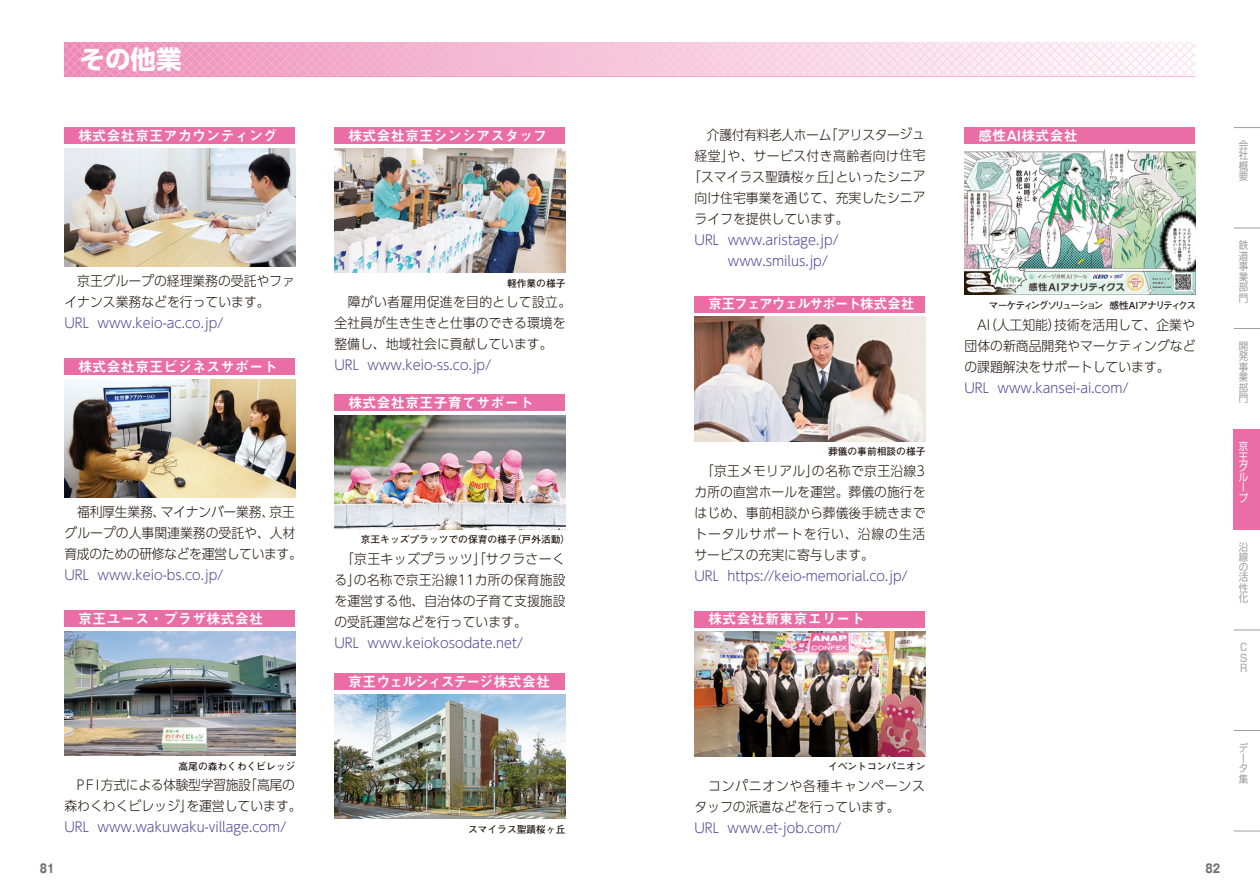
<style>
.page{position:relative;width:1260px;height:894px;background:#fff}
.page>*{position:absolute;margin:0;border:0;box-sizing:border-box;transform-origin:0 0}
.t1{font:700 25.5px "UD Shin Go Pr 6 N";color:#fff}
.t2{font:14.25px "Midashi Go Pr 6 N MB31";color:#fff}
.t3{font:14.25px "Midashi Go Pr 6 N MB31";letter-spacing:-.1em;color:#fff}
.t4{font:300 13.5px/21px "UD Shin Go Pr 6 N";color:#231916;text-align:justify;scale:.95 1}
.t5{font:300 13.5px/21px "UD Shin Go Pr 6 N";color:#4d4398;scale:.95 1}
.t6{font:300 13.5px/21px "UD Shin Go Pr 6 N";letter-spacing:-.02em;color:#231916;scale:.95 1}
.t7{font:300 13.5px/21px "UD Shin Go Pr 6 N";letter-spacing:.06em;color:#231916;scale:.95 1}
.t8{font:300 13.5px "UD Shin Go Pr 6 N";letter-spacing:-.035em;color:#231916;scale:.95 1}
.t9{font:300 13.5px "UD Shin Go Pr 6 N";letter-spacing:.035em;color:#231916;scale:.95 1}
.t10{font:700 12px "Gothic MB101 Pr 6 N";color:#717171;scale:.8 1}
.t11{font:10.5px/10.5px "Shin Go Pr 6 Regular 90 pv RKSJ V";color:#9f9fa0;text-align:justify;scale:.9 1}
.t12{font:10.5px/10.4px "Shin Go Pr 6 Regular 90 pv RKSJ V";color:#fff;scale:.9 1}
.t13{font:700 9.75px "Futo Go B101 Pr 6 N";color:#231916}
.t14{font:700 9.75px "Futo Go B101 Pr 6 N";letter-spacing:-.16em;color:#231916}
</style>
<div class="page">
<div style="left:1234px;top:429px;width:26px;height:101px;background:#eb6da5"></div>
<svg style="left:1234px;top:730px;width:26px;height:1px"></svg>
<svg style="left:1234px;top:630px;width:26px;height:1px"></svg>
<svg style="left:1234px;top:228px;width:26px;height:1px"></svg>
<svg style="left:1234px;top:127px;width:26px;height:1px"></svg>
<svg style="left:1234px;top:328px;width:26px;height:1px"></svg>
<svg style="left:1234px;top:831px;width:26px;height:1px"></svg>
<img style="left:694px;top:632px;width:232px;height:124px">
<div style="left:694px;top:611px;width:232px;height:16px;background:#eb6da5"></div>
<img style="left:964px;top:149px;width:232px;height:146px">
<div style="left:964px;top:128px;width:232px;height:16px;background:#eb6da5"></div>
<img style="left:334px;top:416px;width:232px;height:114px">
<div style="left:334px;top:394px;width:232px;height:17px;background:#eb6da5"></div>
<img style="left:694px;top:317px;width:232px;height:124px">
<div style="left:694px;top:296px;width:232px;height:16px;background:#eb6da5"></div>
<img style="left:334px;top:694px;width:232px;height:125px">
<div style="left:334px;top:674px;width:232px;height:16px;background:#eb6da5"></div>
<img style="left:334px;top:148px;width:232px;height:125px">
<div style="left:334px;top:128px;width:232px;height:16px;background:#eb6da5"></div>
<svg style="left:64px;top:42px;width:1132px;height:35px;background:#f6c5da"></svg>
<img style="left:64px;top:148px;width:232px;height:119px">
<div style="left:64px;top:128px;width:232px;height:16px;background:#eb6da5"></div>
<img style="left:64px;top:380px;width:232px;height:118px">
<div style="left:64px;top:358px;width:232px;height:17px;background:#eb6da5"></div>
<img style="left:64px;top:632px;width:232px;height:124px">
<div style="left:64px;top:610px;width:232px;height:17px;background:#eb6da5"></div>
<h1 class="t1" style="left:80px;top:50px;width:103px">その他業</h1>
<p class="t2" style="left:78px;top:130px;width:201px">株式会社京王アカウンティング</p>
<p class="t4" style="left:65px;top:273px;width:244px">　京王グループの経理業務の受託やファイナンス業務などを行っています。</p>
<p class="t5" style="left:65px;top:315px;width:169px">URL www.keio-ac.co.jp/</p>
<p class="t2" style="left:78px;top:361px;width:201px">株式会社京王ビジネスサポート</p>
<p class="t6" style="left:65px;top:504px;width:251px">　福利厚生業務、マイナンバー業務、京王グループの人事関連業務の受託や、人材育成のための研修などを運営しています。</p>
<p class="t5" style="left:65px;top:567px;width:169px">URL www.keio-bs.co.jp/</p>
<p class="t2" style="left:78px;top:613px;width:187px">京王ユース・プラザ株式会社</p>
<p class="t2" style="left:348px;top:130px;width:201px">株式会社京王シンシアスタッフ</p>
<p class="t8" style="left:695px;top:129px;width:244px">　介護付有料老人ホーム「アリスタージュ</p>
<p class="t9" style="left:695px;top:150px;width:245px">経堂」や、サービス付き高齢者向け住宅</p>
<p class="t4" style="left:688px;top:168px;width:251px">「スマイラス聖蹟桜ヶ丘」といったシニア</p>
<p class="t4" style="left:695px;top:189px;width:245px">向け住宅事業を通じて、充実したシニア</p>
<p class="t4" style="left:695px;top:210px;width:164px">ライフを提供しています。</p>
<p class="t5" style="left:695px;top:231px;width:154px">URL www.aristage.jp/　　 www.smilus.jp/</p>
<p class="t13" style="left:507px;top:279px;width:60px">軽作業の様子</p>
<p class="t4" style="left:335px;top:294px;width:251px;text-align:left">　障がい者雇用促進を目的として設立。全社員が生き生きと仕事のできる環境を整備し、地域社会に貢献しています。</p>
<p class="t5" style="left:335px;top:357px;width:167px">URL www.keio-ss.co.jp/</p>
<p class="t2" style="left:348px;top:397px;width:187px">株式会社京王子育てサポート</p>
<p class="t13" style="left:361px;top:536px;width:211px">京王キッズプラッツでの保育の様子（戸外活動）</p>
<p class="t4" style="left:335px;top:550px;width:245px;text-indent:7px">「京王キッズプラッツ」「サクラさーくる」の名称で京王沿線11カ所の保育施設を運営する他、自治体の子育て支援施設の受託運営などを行っています。</p>
<p class="t5" style="left:335px;top:634px;width:200px">URL www.keiokosodate.net/</p>
<p class="t3" style="left:348px;top:676px;width:204px">京王ウェルシィステージ株式会社</p>
<p class="t3" style="left:708px;top:299px;width:208px">京王フェアウェルサポート株式会社</p>
<p class="t13" style="left:828px;top:448px;width:99px">葬儀の事前相談の様子</p>
<p class="t4" style="left:695px;top:462px;width:245px;text-indent:7px">「京王メモリアル」の名称で京王沿線3カ所の直営ホールを運営。葬儀の施行をはじめ、事前相談から葬儀後手続きまでトータルサポートを行い、沿線の生活サービスの充実に寄与します。</p>
<p class="t5" style="left:695px;top:567px;width:226px">URL https://keio-memorial.co.jp/</p>
<p class="t2" style="left:708px;top:614px;width:158px">株式会社新東京エリート</p>
<p class="t2" style="left:978px;top:130px;width:102px">感性AI株式会社</p>
<p class="t14" style="left:989px;top:302px;width:209px">マーケティングソリューション 感性AIアナリティクス</p>
<p class="t4" style="left:965px;top:316px;width:245px">　AI（人工知能）技術を活用して、企業や団体の新商品開発やマーケティングなどの課題解決をサポートしています。</p>
<p class="t5" style="left:965px;top:379px;width:175px">URL www.kansei-ai.com/</p>
<p class="t11" style="left:1239px;top:141px;width:12px">会社概要</p>
<p class="t11" style="left:1239px;top:241px;width:12px">鉄道事業部門</p>
<p class="t11" style="left:1239px;top:342px;width:12px">開発事業部門</p>
<p class="t12" style="left:1239px;top:443px;width:12px">京王グループ</p>
<p class="t11" style="left:1239px;top:543px;width:12px">沿線の活性化</p>
<p class="t11" style="left:1240px;top:643px;width:9px">C S R</p>
<p class="t13" style="left:179px;top:762px;width:118px">高尾の森わくわくビレッジ</p>
<p class="t4" style="left:65px;top:777px;width:251px">　PFI方式による体験型学習施設「高尾の森わくわくビレッジ」を運営しています。</p>
<p class="t5" style="left:65px;top:819px;width:235px">URL www.wakuwaku-village.com/</p>
<p class="t13" style="left:468px;top:825px;width:99px">スマイラス聖蹟桜ヶ丘</p>
<p class="t13" style="left:828px;top:763px;width:99px">イベントコンパニオン</p>
<p class="t7" style="left:695px;top:777px;width:244px">　コンパニオンや各種キャンペーンスタッフの派遣などを行っています。</p>
<p class="t5" style="left:695px;top:819px;width:156px">URL www.et-job.com/</p>
<p class="t10" style="left:40px;top:864px;width:20px">81</p>
<p class="t10" style="left:1205px;top:864px;width:20px">82</p>
<p class="t11" style="left:1239px;top:744px;width:12px;text-align:left">データ集</p>
</div>
